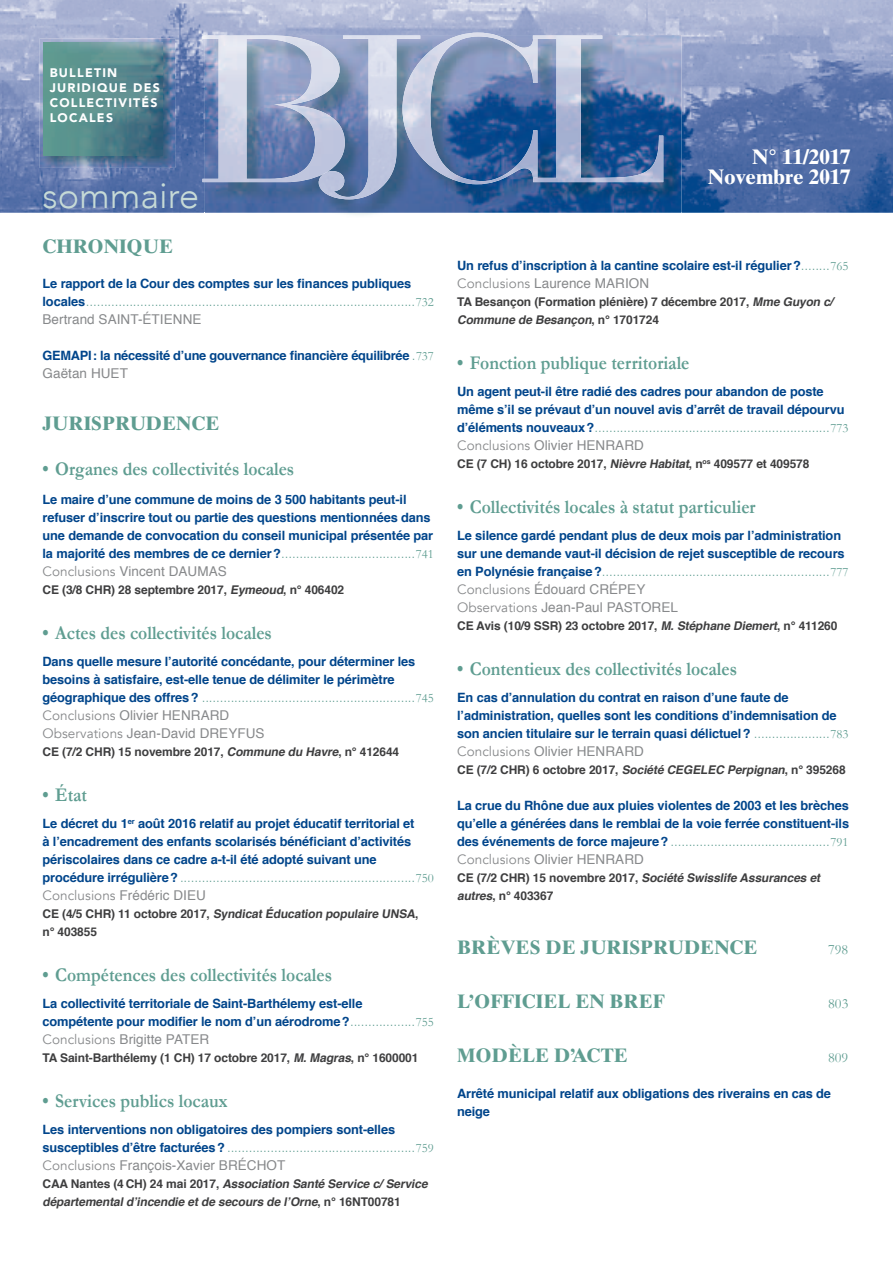
<style>
.page{position:relative;width:893px;height:1263px;background:#fff}
.page>*{position:absolute;margin:0;border:0;box-sizing:border-box;transform-origin:0 0}
.t1{font:300 36px "Avenir";color:#c6dad6}
.t2{font:700 21px/20.1px "Times Ten LT Std";color:#fff;text-align:right}
.t3{font:700 19.5px "Garamond";color:#5f9d91;scale:.9 1}
.t4{font:700 19.5px "Times Ten LT Std";color:#5f9d91}
.t5{font:14.25px "Garamond";color:#5f9d91}
.t6{font:300 13.5px/18px "Helvetica";color:#5f9d91}
.t7{font:13.5px "Helvetica";letter-spacing:.005em;color:#87898b}
.t8{font:700 12.9px/18px "Helvetica";letter-spacing:-.01em;color:#01458b}
.t9{font:900 12.3px/14.9px "Avenir LT Std";letter-spacing:.1em;color:#fff}
.t10{font:700 12px/18px "Helvetica";letter-spacing:-.01em;color:#3e3e3f}
.t11{font:italic 700 12px/18px "Helvetica";color:#3e3e3f}
.s1{font-weight:700;font-size:12.9px;color:#01458b}
.s2{font-family:"Garamond";font-weight:400;font-size:12.9px}
.s3{font-weight:400;color:#87898b}
.s4{font-weight:300;font-size:13.5px;color:#5f9d91}
.s5{font-family:"Garamond";font-weight:400;color:#5f9d91}
.s6{font-family:"Avenir";font-weight:400;color:#87898b}
.s7{font-style:italic}
.s8{font-family:"Avenir"}
.s9{font-style:normal}
</style>
<div class="page">
<img style="left:0;top:0;width:893px;height:213px">
<img style="left:40px;top:38px;width:135px;height:130px">
<img style="left:44px;top:42px;width:119px;height:114px">
<img style="left:205px;top:35px;width:477px;height:180px">
<img style="left:319px;top:36px;width:101px;height:163px">
<img style="left:402px;top:33px;width:135px;height:151px">
<img style="left:533px;top:36px;width:130px;height:146px">
<img style="left:202px;top:36px;width:143px;height:146px">
<p class="t9" style="left:50px;top:65px;width:112px">BULLETIN<br>JURIDIQUE DES<br>COLLECTIVITÉS<br>LOCALES</p>
<h1 class="t1" style="left:43px;top:175px;width:158px">sommaire</h1>
<h3 class="t4" style="left:43px;top:234px;width:132px">CHRONIQUE</h3>
<p class="t8" style="left:43px;top:275px;width:370px">Le rapport de la Cour des comptes sur les finances publiques</p>
<p class="t6" style="left:43px;top:291px;width:393px"><span class="s1">locales</span> ...........................................................................................<span class="s2">732<br></span><span class="s3">Bertrand SAINT-ÉTIENNE</span></p>
<p class="t8" style="left:43px;top:347px;width:393px">GEMAPI : la nécessité d’une gouvernance financière équilibrée <span class="s4">.</span><span class="s5">737</span></p>
<p class="t7" style="left:43px;top:363px;width:87px">Gaëtan HUET</p>
<h3 class="t4" style="left:43px;top:411px;width:179px">JURISPRUDENCE</h3>
<h3 class="t3" style="left:43px;top:457px;width:281px">• Organes des collectivités locales</h3>
<p class="t8" style="left:43px;top:491px;width:392px">Le maire d’une commune de moins de 3 500 habitants peut-il refuser d’inscrire tout ou partie des questions mentionnées dans une demande de convocation du conseil municipal présentée par</p>
<p class="t6" style="left:43px;top:543px;width:393px"><span class="s1">la majorité des membres de ce dernier ?</span> .....................................<span class="s2">741<br></span><span class="s6">Conclusions</span> <span class="s3">Vincent DAUMAS</span></p>
<p class="t10" style="left:43px;top:581px;width:303px">CE (3/8 CHR) 28 septembre 2017, <span class="s7">Eymeoud</span>, n° 406402</p>
<h3 class="t3" style="left:43px;top:621px;width:256px">• Actes des collectivités locales</h3>
<p class="t8" style="left:43px;top:653px;width:374px">Dans quelle mesure l’autorité concédante, pour déterminer les besoins à satisfaire, est-elle tenue de délimiter le périmètre</p>
<p class="t6" style="left:43px;top:687px;width:393px"><span class="s1">géographique des offres ?</span> ...........................................................<span class="s2">745<br></span><span class="s6">Conclusions</span> <span class="s3">Olivier HENRARD<br></span><span class="s6">Observations</span> <span class="s3">Jean-David DREYFUS</span></p>
<p class="t10" style="left:43px;top:743px;width:358px">CE (7/2 CHR) 15 novembre 2017, <span class="s7">Communedu Havre</span>, n° 412644</p>
<h3 class="t3" style="left:43px;top:783px;width:51px">• État</h3>
<p class="t8" style="left:43px;top:815px;width:374px">Le décret du 1<sup>er</sup> août 2016 relatif au projet éducatif territorial et à l’encadrement des enfants scolarisés bénéficiant d’activités périscolaires dans ce cadre a-t-il été adopté suivant une</p>
<p class="t6" style="left:43px;top:867px;width:393px"><span class="s1">procédure irrégulière ?</span> .................................................................<span class="s2">750<br></span><span class="s6">Conclusions</span> <span class="s3">Frédéric DIEU</span></p>
<p class="t10" style="left:43px;top:905px;width:377px">C E (4/5 C H R ) 1 1 o ct o b re 2 0 1 7 , SyndicatÉducation populaire UNSA, n° 403855</p>
<h3 class="t3" style="left:43px;top:963px;width:323px">• Compétences des collectivités locales</h3>
<p class="t8" style="left:43px;top:995px;width:393px">La collectivité territoriale de Saint-Barthélemy est-elle compétente pour modifier le nom d’un aérodrome ? <span class="s4">..................</span><span class="s5">755</span></p>
<p class="t7" style="left:43px;top:1029px;width:168px"><span class="s8">Conclusions</span> Brigitte PATER</p>
<p class="t10" style="left:43px;top:1049px;width:377px">TA Saint-Barthélemy (1 CH) 17 octobre 2017, <span class="s7">M.Magras</span>, n° 1600001</p>
<h3 class="t3" style="left:43px;top:1089px;width:207px">• Services publics locaux</h3>
<p class="t8" style="left:43px;top:1121px;width:354px">Les interventions non obligatoires des pompiers sont-elles</p>
<p class="t6" style="left:43px;top:1137px;width:393px"><span class="s1">susceptibles d’être facturées ?</span> ....................................................<span class="s2">759<br></span><span class="s6">Conclusions</span> <span class="s3">François-Xavier BRÉCHOT</span></p>
<p class="t11" style="left:43px;top:1175px;width:390px"><span class="s9">C A A N a n t e s ( 4 C H ) 2 4 m a i 2 0 1 7 ,</span> Association SantéServicec/ Service départementald’incendieetdesecoursdel’Orne<span class="s9">, n ° 1 6 N T 0 0 7 8 1</span></p>
<h2 class="t2" style="left:708px;top:146px;width:144px">N° 11/2017<br>Novembre 2017</h2>
<p class="t8" style="left:457px;top:257px;width:393px">Un refus d’inscription à la cantine scolaire est-il régulier ? <span class="s4">........</span><span class="s5">765</span></p>
<p class="t7" style="left:457px;top:273px;width:194px"><span class="s8">Conclusions</span> Laurence MARION</p>
<p class="t10" style="left:457px;top:293px;width:378px">TA Besançon (Formation plénière) 7 décembre 2017, <span class="s7">MmeGuyon c/<br>CommunedeBesançon</span>, n ° 1 7 0 1 7 2 4</p>
<h3 class="t3" style="left:457px;top:351px;width:260px">• Fonction publique territoriale</h3>
<p class="t8" style="left:457px;top:383px;width:389px">Un agent peut-il être radié des cadres pour abandon de poste même s’il se prévaut d’un nouvel avis d’arrêt de travail dépourvu</p>
<p class="t6" style="left:457px;top:417px;width:393px"><span class="s1">d’éléments nouveaux ?</span> .................................................................<span class="s2">773<br></span><span class="s6">Conclusions</span> <span class="s3">Olivier HENRARD</span></p>
<p class="t10" style="left:457px;top:455px;width:354px">CE (7 CH) 16 octobre 2017, <span class="s7">NièvreHabitat</span>, n<sup>os</sup> 409577 et 409578</p>
<h3 class="t3" style="left:457px;top:495px;width:333px">• Collectivités locales à statut particulier</h3>
<p class="t8" style="left:457px;top:527px;width:389px">Le silence gardé pendant plus de deux mois par l’administration sur une demande vaut-il décision de rejet susceptible de recours</p>
<p class="t6" style="left:457px;top:561px;width:393px"><span class="s1">en Polynésie française ?</span> ...............................................................<span class="s2">777<br></span><span class="s6">Conclusions</span> <span class="s3">Édouard CRÉPEY<br></span><span class="s6">Observations</span> <span class="s3">Jean-Paul PASTOREL</span></p>
<p class="t10" style="left:457px;top:617px;width:382px">CE Avis (10/9 SSR) 23 octobre 2017, <span class="s7">M.StéphaneDiemert</span>, n° 411260</p>
<h3 class="t3" style="left:457px;top:657px;width:312px">• Contentieux des collectivités locales</h3>
<p class="t8" style="left:457px;top:689px;width:393px">En cas d’annulation du contrat en raison d’une faute de l’administration, quelles sont les conditions d’indemnisation de son ancien titulaire sur le terrain quasi délictuel ? <span class="s4">.....................</span><span class="s5">783</span></p>
<p class="t7" style="left:457px;top:741px;width:188px"><span class="s8">Conclusions</span> Olivier HENRARD</p>
<p class="t10" style="left:457px;top:761px;width:390px">CE (7/2 CHR) 6 octobre 2017, <span class="s7">SociétéCEGELEC Perpignan</span>, n° 395268</p>
<p class="t8" style="left:457px;top:797px;width:393px">La crue du Rhône due aux pluies violentes de 2003 et les brèches qu’elle a générées dans le remblai de la voie ferrée constituent-ils</p>
<p class="t6" style="left:457px;top:831px;width:393px"><span class="s1">des événements de force majeure ?</span> ............................................<span class="s2">791<br></span><span class="s6">Conclusions</span> <span class="s3">Olivier HENRARD</span></p>
<p class="t10" style="left:457px;top:869px;width:368px">C E ( 7/2 C H R ) 1 5 n o v e m b r e 2 0 1 7 , <span class="s7">SociétéSwisslifeAssuranceset autres</span>, n° 403367</p>
<h3 class="t4" style="left:457px;top:935px;width:302px">BRÈVES DE JURISPRUDENCE</h3>
<p class="t5" style="left:828px;top:941px;width:22px">798</p>
<h3 class="t4" style="left:457px;top:989px;width:209px">L’OFFICIEL EN BREF</h3>
<p class="t5" style="left:828px;top:995px;width:22px">803</p>
<h3 class="t4" style="left:457px;top:1043px;width:172px">MODÈLE D’ACTE</h3>
<p class="t5" style="left:828px;top:1049px;width:22px">809</p>
<p class="t8" style="left:457px;top:1085px;width:375px">Arrêté municipal relatif aux obligations des riverains en cas de neige</p>
</div>
